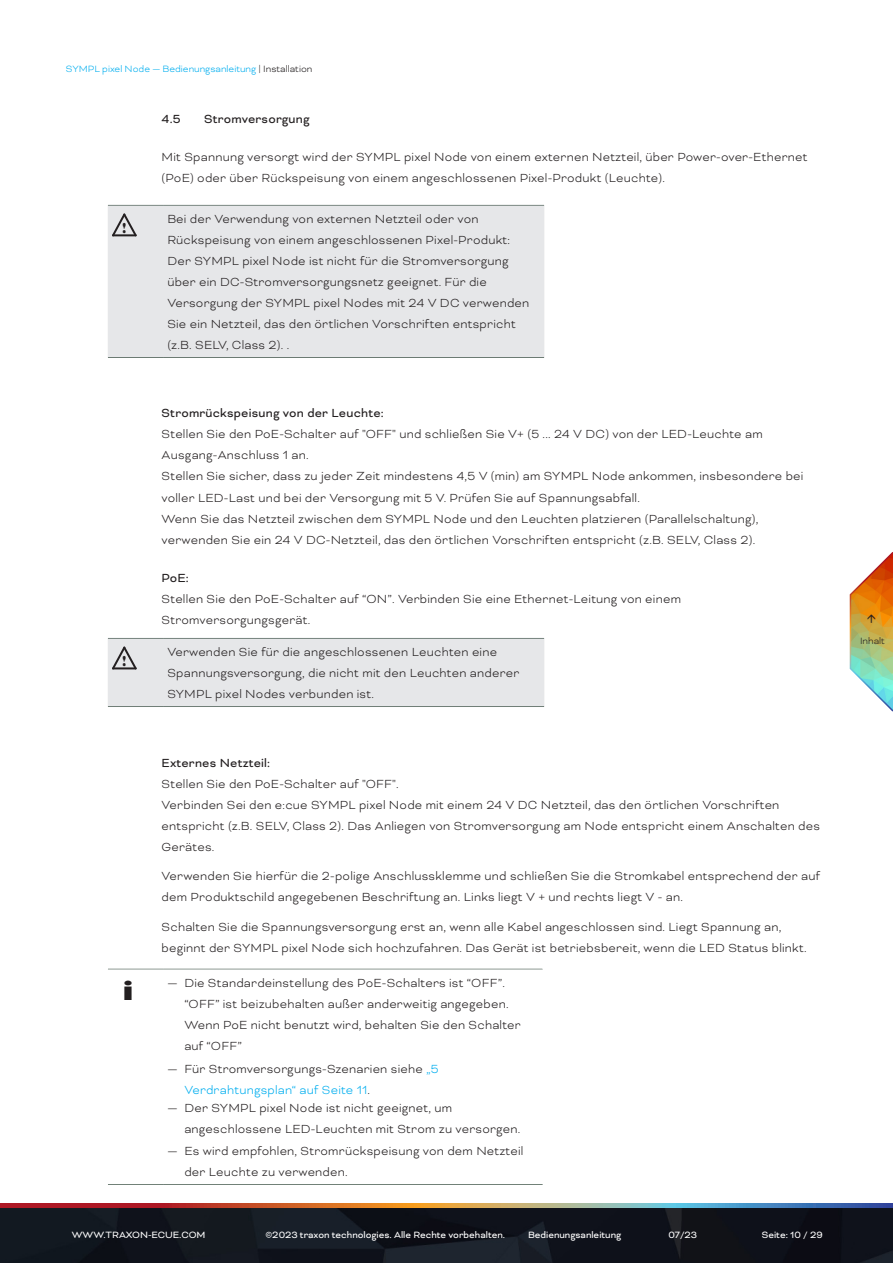
<style>
.page{position:relative;width:893px;height:1263px;background:#fff}
.page>*{position:absolute;margin:0;border:0;box-sizing:border-box;transform-origin:0 0}
.t1{font:27.6px "Bauhaus 93";color:#231f20;scale:1.41 1}
.t2{font:14.7px "Broadway";color:#231f20;scale:.66 1}
.Text__Introductions_Black_DE{font:300 13.5px/21px "Bicyclette";letter-spacing:.015em;color:#231f20}
.Text__Introductions_Black_Space_before_D{font:300 13.5px/21px "Bicyclette";letter-spacing:.015em;color:#231f20}
.Text_Paragraph_Head_DE{font:13.5px "Bicyclette";letter-spacing:.015em;color:#231f20}
.t3{font:10.5px "Bicyclette";color:#fff}
.t4{font:300 10.5px "Bicyclette";color:#00aeef}
.t5{font:300 10.5px "Bicyclette";color:#231f20}
.s1{color:#231f20}
.s2{color:#00aeef}
</style>
<div class="page">
<img style="left:0;top:1207px;width:893px;height:56px">
<svg style="left:0;top:1203px;width:893px;height:4px;background:#9f7365"></svg>
<div style="left:109px;top:206px;width:434px;height:150px;background:#e6e7e9"></div>
<svg style="left:112px;top:214px;width:25px;height:22px"></svg>
<div style="left:106px;top:203px;width:440px;height:156px;border:2px solid #fff"></div>
<div style="left:109px;top:639px;width:434px;height:66px;background:#e6e7e9"></div>
<div style="left:106px;top:636px;width:440px;height:72px;border:2px solid #fff"></div>
<div style="left:106px;top:967px;width:438px;height:219px;border:2px solid #fff"></div>
<svg style="left:849px;top:552px;width:44px;height:160px"></svg>
<p class="t4" style="left:66px;top:63px;width:248px">SYMPL pixel Node — Bedienungsanleitung <span class="s1">| Installation</span></p>
<p class="Text_Paragraph_Head_DE" style="left:162px;top:111px;width:21px">4.5</p>
<p class="Text_Paragraph_Head_DE" style="left:204px;top:111px;width:107px">Stromversorgung</p>
<p class="Text__Introductions_Black_Space_before_D" style="left:162px;top:146px;width:647px">Mit Spannung versorgt wird der SYMPL pixel Node von einem externen Netzteil, über Power-over-Ethernet (PoE) oder über Rückspeisung von einem angeschlossenen Pixel-Produkt (Leuchte).</p>
<p class="t2" style="left:123px;top:219px;width:7px">!</p>
<p class="Text__Introductions_Black_DE" style="left:167px;top:209px;width:344px">Bei der Verwendung von externen Netzteil oder von<br>Rückspeisung von einem angeschlossenen Pixel-Produkt:</p>
<p class="Text__Introductions_Black_DE" style="left:167px;top:251px;width:363px">Der SYMPL pixel Node ist nicht für die Stromversorgung über ein DC-Stromversorgungsnetz geeignet. Für die Versorgung der SYMPL pixel Nodes mit 24 V DC verwenden Sie ein Netzteil, das den örtlichen Vorschriften entspricht (z.B. SELV, Class 2). .</p>
<p class="Text_Paragraph_Head_DE" style="left:162px;top:406px;width:224px">Stromrückspeisung von der Leuchte:</p>
<p class="Text__Introductions_Black_DE" style="left:162px;top:424px;width:603px">Stellen Sie den PoE-Schalter auf "OFF" und schließen Sie V+ (5 ... 24 V DC) von der LED-Leuchte am<br>Ausgang-Anschluss 1 an.</p>
<p class="Text__Introductions_Black_DE" style="left:162px;top:466px;width:643px">Stellen Sie sicher, dass zu jeder Zeit mindestens 4,5 V (min) am SYMPL Node ankommen, insbesondere bei voller LED-Last und bei der Versorgung mit 5 V. Prüfen Sie auf Spannungsabfall.</p>
<p class="Text__Introductions_Black_DE" style="left:162px;top:508px;width:598px">Wenn Sie das Netzteil zwischen dem SYMPL Node und den Leuchten platzieren (Parallelschaltung), verwenden Sie ein 24 V DC-Netzteil, das den örtlichen Vorschriften entspricht (z.B. SELV, Class 2).</p>
<p class="Text_Paragraph_Head_DE" style="left:162px;top:570px;width:29px">PoE:</p>
<p class="Text__Introductions_Black_DE" style="left:162px;top:588px;width:521px">Stellen Sie den PoE-Schalter auf “ON”. Verbinden Sie eine Ethernet-Leitung von einem<br>Stromversorgungsgerät.</p>
<p class="t2" style="left:123px;top:652px;width:7px">!</p>
<p class="Text__Introductions_Black_DE" style="left:167px;top:642px;width:354px">Verwenden Sie für die angeschlossenen Leuchten eine<br>Spannungsversorgung, die nicht mit den Leuchten anderer<br>SYMPL pixel Nodes verbunden ist.</p>
<p class="Text_Paragraph_Head_DE" style="left:162px;top:755px;width:110px">Externes Netzteil:</p>
<p class="Text__Introductions_Black_DE" style="left:162px;top:773px;width:239px">Stellen Sie den PoE-Schalter auf "OFF".</p>
<p class="Text__Introductions_Black_DE" style="left:162px;top:794px;width:660px">Verbinden Sei den e:cue SYMPL pixel Node mit einem 24 V DC Netzteil, das den örtlichen Vorschriften entspricht (z.B. SELV, Class 2). Das Anliegen von Stromversorgung am Node entspricht einem Anschalten des<br>Gerätes.</p>
<p class="Text__Introductions_Black_Space_before_D" style="left:162px;top:865px;width:660px">Verwenden Sie hierfür die 2-polige Anschlussklemme und schließen Sie die Stromkabel entsprechend der auf dem Produktschild angegebenen Beschriftung an. Links liegt V + und rechts liegt V - an.</p>
<p class="Text__Introductions_Black_Space_before_D" style="left:162px;top:916px;width:647px">Schalten Sie die Spannungsversorgung erst an, wenn alle Kabel angeschlossen sind. Liegt Spannung an, beginnt der SYMPL pixel Node sich hochzufahren. Das Gerät ist betriebsbereit, wenn die LED Status blinkt.</p>
<p class="t1" style="left:123px;top:975px;width:10px">i</p>
<p class="Text__Introductions_Black_DE" style="left:184px;top:972px;width:338px;text-indent:-17px">— Die Standardeinstellung des PoE-Schalters ist “OFF”. “OFF” ist beizubehalten außer anderweitig angegeben.<br>Wenn PoE nicht benutzt wird, behalten Sie den Schalter auf “OFF”</p>
<p class="Text__Introductions_Black_DE" style="left:184px;top:1058px;width:256px;text-indent:-17px">— Für Stromversorgungs-Szenarien siehe <span class="s2">„5<br>Verdrahtungsplan“ auf Seite 11</span>.</p>
<p class="Text__Introductions_Black_DE" style="left:184px;top:1097px;width:337px;text-indent:-17px">— Der SYMPL pixel Node ist nicht geeignet, um angeschlossene LED-Leuchten mit Strom zu versorgen.</p>
<p class="Text__Introductions_Black_DE" style="left:184px;top:1140px;width:341px;text-indent:-17px">— Es wird empfohlen, Stromrückspeisung von dem Netzteil der Leuchte zu verwenden.</p>
<p class="t3" style="left:72px;top:1229px;width:135px">WWW.TRAXON-ECUE.COM</p>
<p class="t3" style="left:265px;top:1229px;width:241px">©2023 traxon technologies. Alle Rechte vorbehalten.</p>
<p class="t3" style="left:528px;top:1229px;width:95px">Bedienungsanleitung</p>
<p class="t3" style="left:668px;top:1229px;width:30px">07/23</p>
<p class="t3" style="left:762px;top:1229px;width:62px">Seite: 10 / 29</p>
<p class="t5" style="left:860px;top:634px;width:26px">Inhalt</p>
</div>
